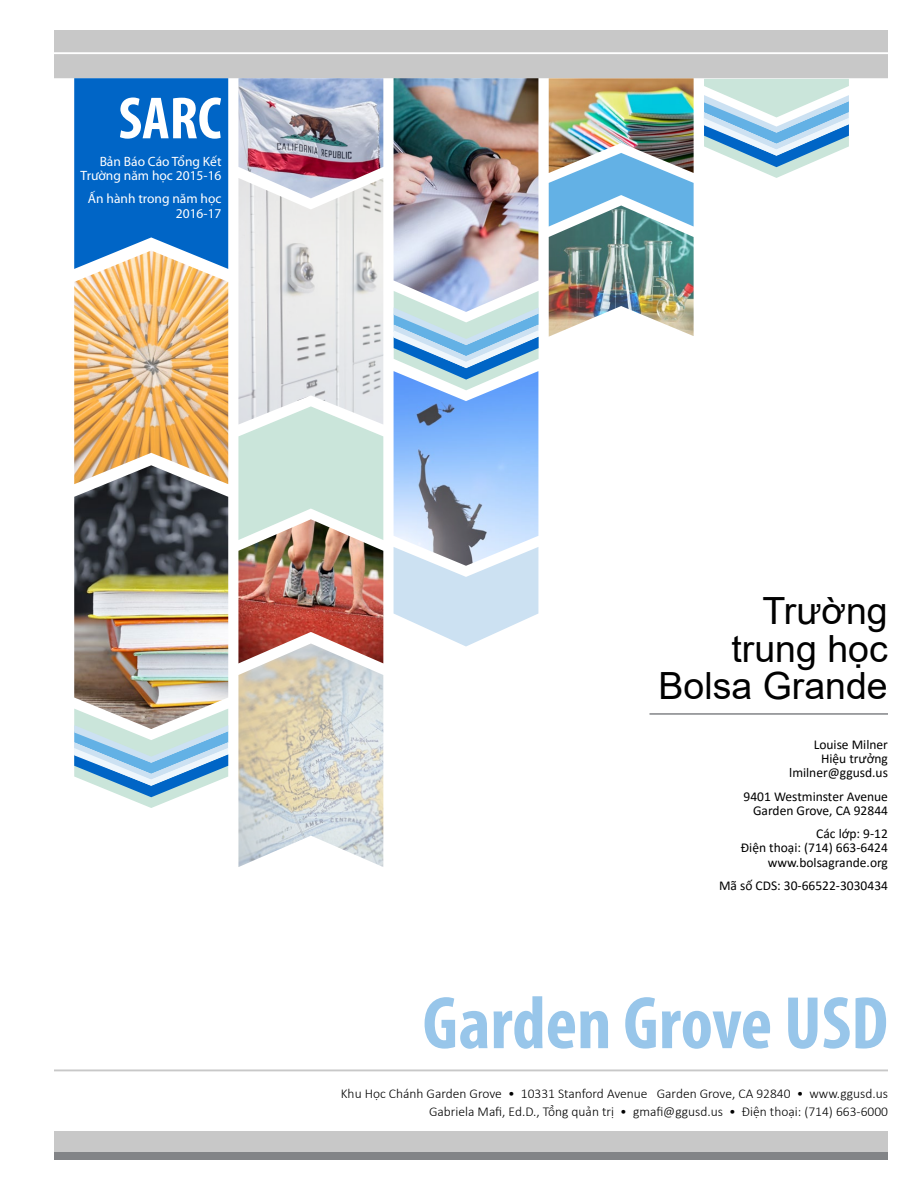
<style>
.page{position:relative;width:918px;height:1188px;background:#fff}
.page>*{position:absolute;margin:0;border:0;box-sizing:border-box;transform-origin:0 0}
.t1{font:700 condensed 75px "Myriad Pro";color:#98c6ea}
.t2{font:700 condensed 60px "Myriad Pro";color:#fff}
.t3{font:37.5px/37.5px "Arial";color:#010101;text-align:right}
.t4{font:13.5px/14.2px "Calibri";color:#010101;text-align:right}
.t5{font:300 13.5px "Calibri";color:#010101}
.t6{font:13.5px/14.2px "Myriad Pro";color:#fff;text-align:right}
</style>
<div class="page">
<div style="left:54px;top:1131px;width:834px;height:22px;background:#c8c8c8"></div>
<div style="left:54px;top:1153px;width:834px;height:7px;background:#828487"></div>
<img style="left:238px;top:269px;width:145px;height:137px">
<img style="left:74px;top:484px;width:154px;height:225px">
<img style="left:74px;top:269px;width:154px;height:215px">
<svg style="left:238px;top:406px;width:145px;height:113px;background:#d0e7de"></svg>
<img style="left:238px;top:663px;width:145px;height:204px">
<img style="left:238px;top:519px;width:145px;height:144px">
<img style="left:394px;top:269px;width:144px;height:22px">
<img style="left:394px;top:390px;width:144px;height:157px">
<svg style="left:394px;top:547px;width:144px;height:99px"></svg>
<img style="left:54px;top:30px;width:834px;height:239px">
<img style="left:549px;top:206px;width:145px;height:131px">
<svg style="left:394px;top:291px;width:145px;height:99px"></svg>
<svg style="left:74px;top:709px;width:154px;height:99px"></svg>
<hr style="left:54px;top:1069px;width:834px;height:2px;background:#c8c8c8">
<hr style="left:650px;top:713px;width:238px;height:2px;background:#828487">
<h2 class="t2" style="left:118px;top:81px;width:105px">SARC</h2>
<p class="t6" style="left:81px;top:154px;width:142px">Bản Báo Cáo Tổng Kết<br>Trường năm học 2015-16</p>
<p class="t6" style="left:88px;top:192px;width:135px">Ấn hành trong năm học<br>2016-17</p>
<h3 class="t3" style="left:659px;top:592px;width:231px">Trường<br>trung học<br>Bolsa Grande</h3>
<p class="t4" style="left:789px;top:737px;width:100px">Louise Milner<br>Hiệu trưởng lmilner@ggusd.us</p>
<p class="t4" style="left:744px;top:789px;width:146px">9401 Westminster Avenue<br>Garden Grove, CA 92844</p>
<p class="t4" style="left:741px;top:826px;width:149px">Các lớp: 9-12<br>Điện thoại: (714) 663-6424 www.bolsagrande.org</p>
<p class="t4" style="left:719px;top:878px;width:170px">Mã số CDS: 30-66522-3030434</p>
<h1 class="t1" style="left:423px;top:976px;width:467px">Garden Grove USD</h1>
<p class="t5" style="left:341px;top:1085px;width:549px">Khu Học Chánh Garden Grove • 10331 Stanford Avenue Garden Grove, CA 92840 • www.ggusd.us</p>
<p class="t5" style="left:429px;top:1103px;width:460px">Gabriela Mafi, Ed.D., Tổng quản trị • gmafi@ggusd.us • Điện thoại: (714) 663-6000</p>
</div>
